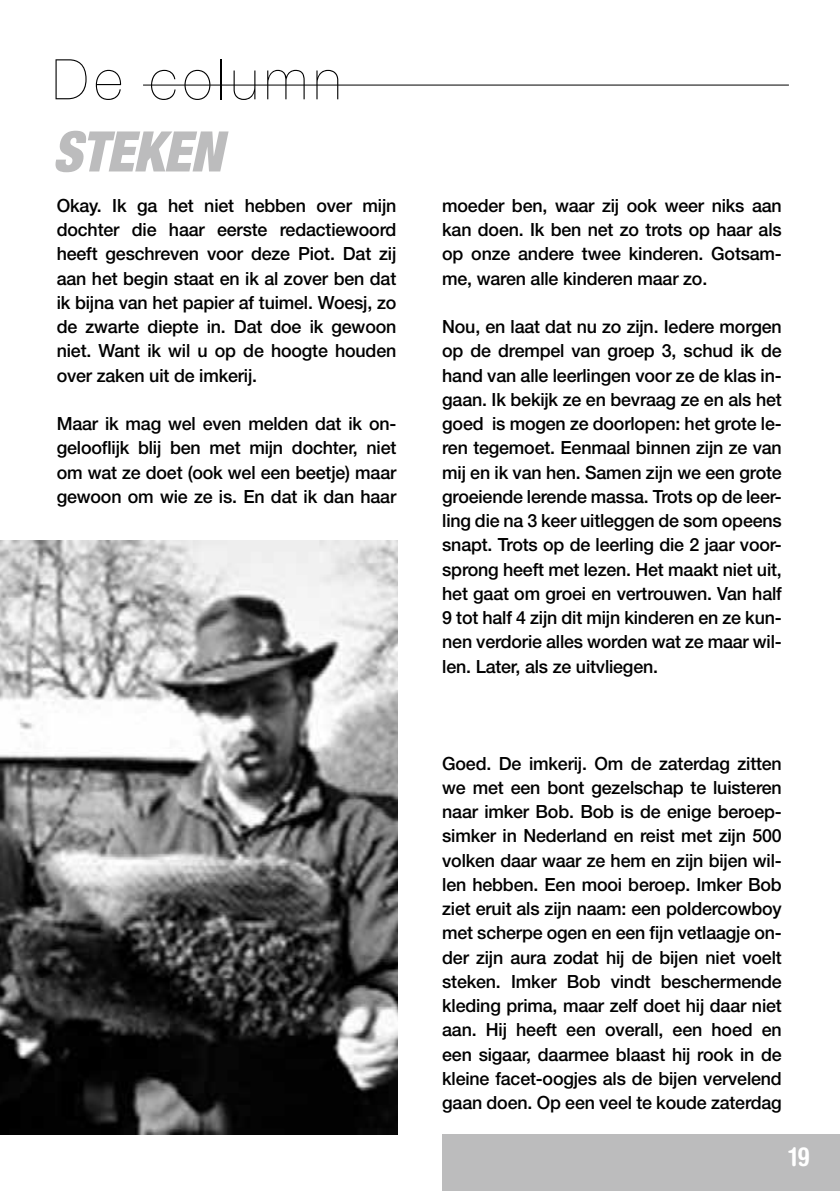
<style>
.page{position:relative;width:840px;height:1191px;background:#fff}
.page>*{position:absolute;margin:0;border:0;box-sizing:border-box;transform-origin:0 0}
.t1{font:200 56px "Helvetica Neue";letter-spacing:.1em;color:#000}
.t2{font:italic 900 condensed 56px "Helvetica Neue";letter-spacing:-.01em;color:#bcbcbd}
.t3{font:700 condensed 26px "Helvetica Rounded";color:#fff}
.t4{font:500 18.2px/24.2px "Helvetica Neue";letter-spacing:-.01em;color:#000;text-align:justify}
</style>
<div class="page">
<hr style="left:143px;top:85px;width:645px;height:1px;background:#000">
<img style="left:0;top:540px;width:397px;height:594px">
<div style="left:442px;top:1134px;width:397px;height:57px;background:#bcbcbd"></div>
<h1 class="t1" style="left:52px;top:47px;width:290px">De column</h1>
<h1 class="t2" style="left:52px;top:117px;width:171px">STEKEN</h1>
<p class="t4" style="left:57px;top:193px;width:341px">Okay. Ik ga het niet hebben over mijn dochter die haar eerste redactiewoord heeft geschreven voor deze Piot. Dat zij aan het begin staat en ik al zover ben dat ik bijna van het papier af tuimel. Woesj, zo de zwarte diepte in. Dat doe ik gewoon niet. Want ik wil u op de hoogte houden over zaken uit de imkerij.</p>
<p class="t4" style="left:57px;top:411px;width:341px">Maar ik mag wel even melden dat ik on&shy;gelooflijk blij ben met mijn dochter, niet om wat ze doet (ook wel een beetje) maar gewoon om wie ze is. En dat ik dan haar</p>
<p class="t4" style="left:442px;top:193px;width:341px">moeder ben, waar zij ook weer niks aan kan doen. Ik ben net zo trots op haar als op onze andere twee kinderen. Gotsam&shy;me, waren alle kinderen maar zo.</p>
<p class="t4" style="left:442px;top:314px;width:341px">Nou, en laat dat nu zo zijn. Iedere morgen op de drempel van groep 3, schud ik de hand van alle leerlingen voor ze de klas in&shy;gaan. Ik bekijk ze en bevraag ze en als het goed is mogen ze doorlopen: het grote le&shy;ren tegemoet. Eenmaal binnen zijn ze van mij en ik van hen. Samen zijn we een grote groeiende lerende massa. Trots op de leer&shy;ling die na 3 keer uitleggen de som opeens snapt. Trots op de leerling die 2 jaar voor&shy;sprong heeft met lezen. Het maakt niet uit, het gaat om groei en vertrouwen. Van half 9 tot half 4 zijn dit mijn kinderen en ze kun&shy;nen verdorie alles worden wat ze maar wil&shy;len. Later, als ze uitvliegen.</p>
<p class="t4" style="left:442px;top:751px;width:341px">Goed. De imkerij. Om de zaterdag zitten we met een bont gezelschap te luisteren naar imker Bob. Bob is de enige beroep&shy;simker in Nederland en reist met zijn 500 volken daar waar ze hem en zijn bijen wil&shy;len hebben. Een mooi beroep. Imker Bob ziet eruit als zijn naam: een poldercowboy met scherpe ogen en een fijn vetlaagje on&shy;der zijn aura zodat hij de bijen niet voelt steken. Imker Bob vindt beschermende kleding prima, maar zelf doet hij daar niet aan. Hij heeft een overall, een hoed en een sigaar, daarmee blaast hij rook in de kleine facet-oogjes als de bijen vervelend gaan doen. Op een veel te koude zaterdag</p>
<h2 class="t3" style="left:788px;top:1140px;width:23px">19</h2>
</div>
